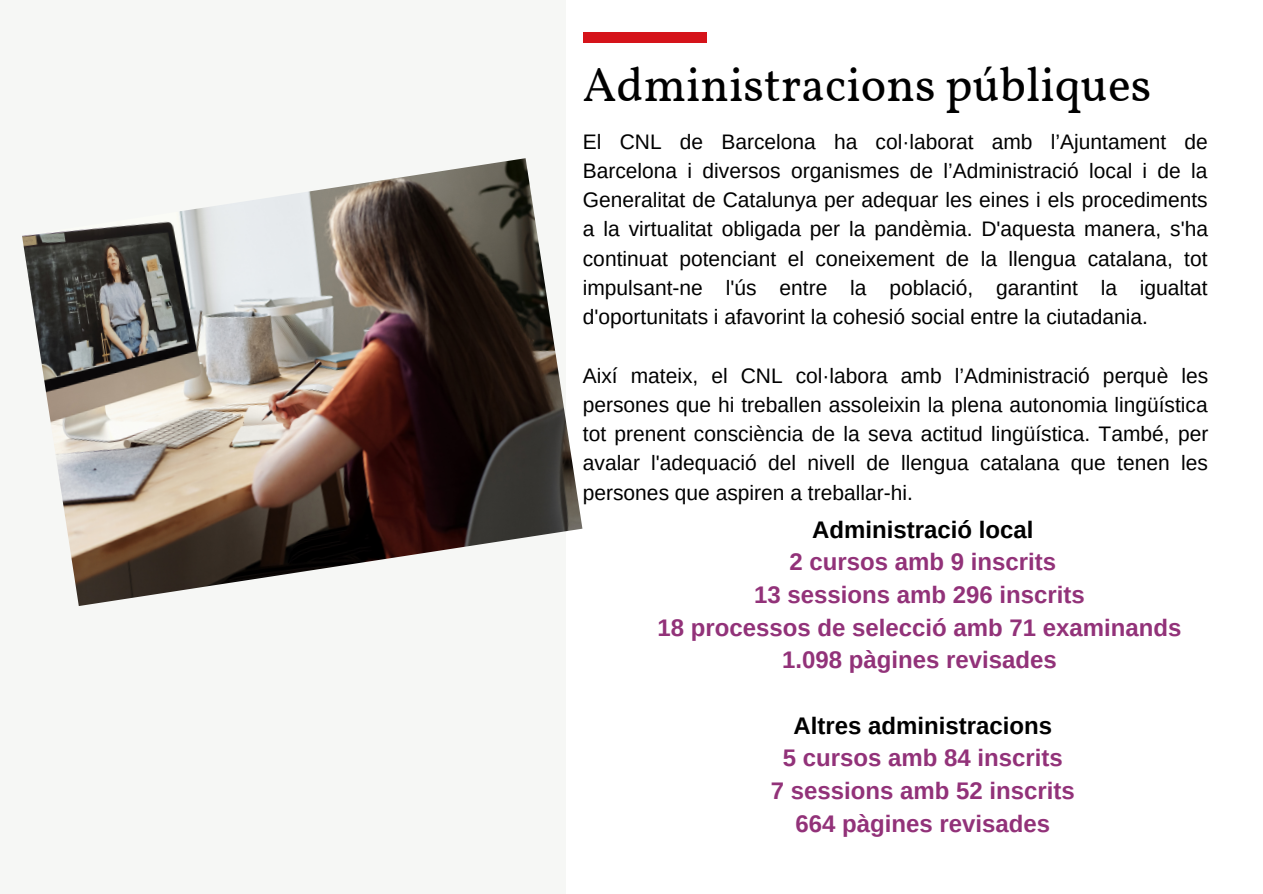
<style>
.page{position:relative;width:1263px;height:894px;background:#fff}
.page>*{position:absolute;margin:0;border:0;box-sizing:border-box;transform-origin:0 0}
.t1{font:48px "Vollkorn";color:#000}
.t2{font:700 24px/32.5px "Arimo";color:#923279;text-align:center}
.t3{font:700 24px "Arimo";color:#000}
.t4{font:21px/29.2px "Arimo";color:#000;text-align:justify}
</style>
<div class="page">
<div style="left:583px;top:32px;width:123px;height:11px;background:#d5131a"></div>
<div style="left:0;top:0;width:566px;height:893px;background:#f6f7f5"></div>
<img style="left:22px;top:158px;width:560px;height:448px">
<h1 class="t1" style="left:583px;top:55px;width:570px">Administracions públiques</h1>
<p class="t4" style="left:583px;top:127px;width:627px">El CNL de Barcelona ha col·laborat amb l’Ajuntament de Barcelona i diversos organismes de l’Administració local i de la Generalitat de Catalunya per adequar les eines i els procediments a la virtualitat obligada per la pandèmia. D'aquesta manera, s'ha continuat potenciant el coneixement de la llengua catalana, tot impulsant-ne l'ús entre la població, garantint la igualtat d'oportunitats i afavorint la cohesió social entre la ciutadania.</p>
<p class="t4" style="left:583px;top:360px;width:627px">Així mateix, el CNL col·labora amb l’Administració perquè les persones que hi treballen assoleixin la plena autonomia lingüística tot prenent consciència de la seva actitud lingüística. També, per avalar l'adequació del nivell de llengua catalana que tenen les persones que aspiren a treballar-hi.</p>
<p class="t3" style="left:812px;top:516px;width:223px">Administració local</p>
<p class="t2" style="left:658px;top:545px;width:525px">2 cursos amb 9 inscrits<br>13 sessions amb 296 inscrits<br>18 processos de selecció amb 71 examinands<br>1.098 pàgines revisades</p>
<p class="t3" style="left:794px;top:711px;width:260px">Altres administracions</p>
<p class="t2" style="left:771px;top:741px;width:305px">5 cursos amb 84 inscrits<br>7 sessions amb 52 inscrits<br>664 pàgines revisades</p>
</div>
